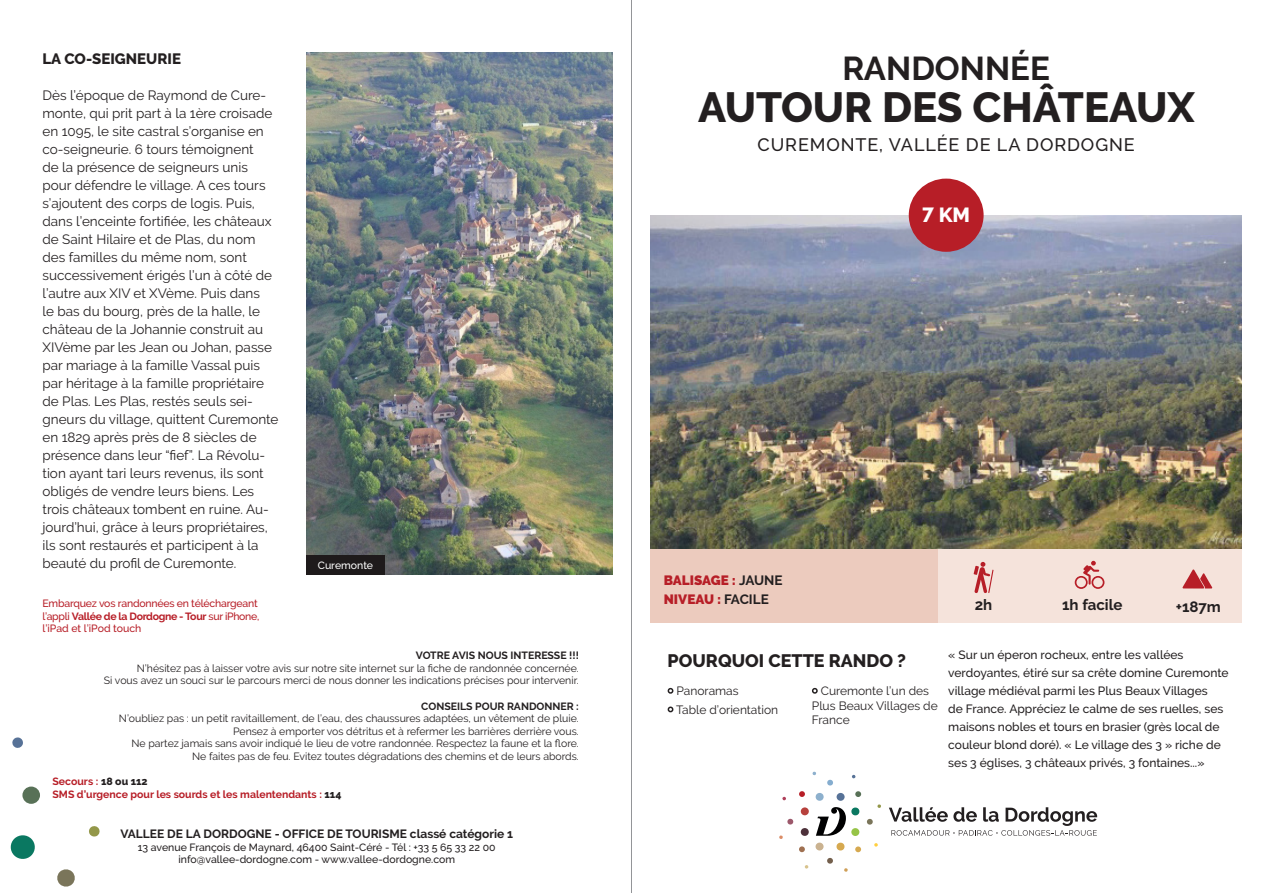
<style>
.page{position:relative;width:1263px;height:893px;background:#fff}
.page>*{position:absolute;margin:0;border:0;box-sizing:border-box;transform-origin:0 0}
.t1{font:800 42px "Raleway";color:#231f20}
.t2{font:700 33px "Raleway";color:#231f20}
.t3{font:800 20.4px "Raleway";color:#fff}
.t4{font:500 18px "Raleway";letter-spacing:.05em;color:#231f20}
.t5{font:800 18px "Raleway";color:#231f20}
.t6{font:800 15px "Raleway";color:#231f20}
.t7{font:700 15px "Raleway";color:#231f20}
.t8{font:13.5px/18px "Raleway";color:#231f20}
.t9{font:900 13.5px "Raleway";color:#b71e27}
.t10{font:500 12px/18px "Raleway";color:#231f20}
.t11{font:12px/14.4px "Raleway";color:#231f20}
.t12{font:700 12px "Raleway";color:#231f20}
.t13{font:10.5px/12.6px "Raleway";color:#231f20;text-align:right}
.t14{font:500 10.5px "Raleway";color:#231f20}
.t15{font:700 10.5px "Raleway";color:#b71e27}
.t16{font:500 10.5px/12.6px "Raleway";color:#b71e27}
.t17{font:700 10.5px "Raleway";color:#231f20}
.t18{font:500 10.5px "Raleway";letter-spacing:-.02em;color:#b71e27}
.t19{font:500 10.5px "Raleway";color:#fff}
.s1{font-weight:700;color:#231f20}
.s2{font-weight:700}
.s3{font-weight:800;color:#231f20}
</style>
<div class="page">
<div style="left:651px;top:549px;width:287px;height:74px;background:#eccbbe"></div>
<div style="left:938px;top:549px;width:304px;height:74px;background:#f5e3db"></div>
<div style="left:836px;top:793px;width:9px;height:8px;background:#577297;border-radius:50%"></div>
<svg style="left:815px;top:793px;width:9px;height:8px"></svg>
<svg style="left:836px;top:842px;width:9px;height:9px"></svg>
<div style="left:815px;top:843px;width:9px;height:7px;background:#cab290;border-radius:50%"></div>
<svg style="left:800px;top:828px;width:9px;height:8px"></svg>
<div style="left:801px;top:807px;width:8px;height:8px;background:#b7413d;border-radius:50%"></div>
<svg style="left:812px;top:771px;width:4px;height:4px"></svg>
<svg style="left:852px;top:775px;width:4px;height:3px"></svg>
<svg style="left:877px;top:804px;width:4px;height:4px"></svg>
<svg style="left:874px;top:843px;width:4px;height:4px"></svg>
<svg style="left:844px;top:868px;width:4px;height:4px"></svg>
<svg style="left:805px;top:865px;width:3px;height:4px"></svg>
<svg style="left:779px;top:835px;width:4px;height:4px"></svg>
<svg style="left:782px;top:797px;width:4px;height:3px"></svg>
<svg style="left:799px;top:791px;width:6px;height:6px"></svg>
<svg style="left:827px;top:779px;width:6px;height:7px"></svg>
<svg style="left:855px;top:791px;width:6px;height:6px"></svg>
<svg style="left:867px;top:819px;width:6px;height:6px"></svg>
<svg style="left:855px;top:846px;width:6px;height:6px"></svg>
<svg style="left:827px;top:858px;width:6px;height:6px"></svg>
<svg style="left:799px;top:846px;width:6px;height:6px"></svg>
<svg style="left:787px;top:818px;width:6px;height:7px"></svg>
<svg style="left:816px;top:807px;width:44px;height:29px"></svg>
<svg style="left:889px;top:807px;width:208px;height:29px"></svg>
<svg style="left:10px;top:835px;width:25px;height:24px"></svg>
<svg style="left:12px;top:737px;width:11px;height:11px"></svg>
<svg style="left:89px;top:826px;width:11px;height:11px"></svg>
<div style="left:22px;top:786px;width:18px;height:18px;background:#587157;border-radius:50%"></div>
<svg style="left:57px;top:869px;width:18px;height:18px"></svg>
<hr style="left:631px;top:0;width:1px;height:893px;background:#939598">
<img style="left:651px;top:215px;width:591px;height:334px">
<svg style="left:667px;top:687px;width:7px;height:7px"></svg>
<svg style="left:667px;top:706px;width:7px;height:7px"></svg>
<svg style="left:811px;top:687px;width:7px;height:7px"></svg>
<img style="left:306px;top:52px;width:306px;height:523px">
<div style="left:909px;top:179px;width:74px;height:73px;background:#b71e27;border-radius:50%"></div>
<svg style="left:974px;top:562px;width:19px;height:31px"></svg>
<svg style="left:1182px;top:569px;width:30px;height:19px"></svg>
<svg style="left:1075px;top:561px;width:29px;height:28px"></svg>
<div style="left:306px;top:555px;width:79px;height:20px;background:#1e1a1b"></div>
<p class="t6" style="left:43px;top:50px;width:140px">LA CO-SEIGNEURIE</p>
<p class="t8" style="left:43px;top:86px;width:237px">Dès l’époque de Raymond de Cure&shy;monte, qui prit part à la 1ère croisade en 1095, le site castral s’organise en co-seigneurie. 6 tours témoignent<br>de la présence de seigneurs unis pour défendre le village. A ces tours s’ajoutent des corps de logis. Puis, dans l’enceinte fortifiée, les châteaux de Saint Hilaire et de Plas, du nom des familles du même nom, sont successivement érigés l’un à côté de l’autre aux XIV et XVème. Puis dans<br>le bas du bourg, près de la halle, le château de la Johannie construit au XIVème par les Jean ou Johan, passe par mariage à la famille Vassal puis par héritage à la famille propriétaire de Plas. Les Plas, restés seuls sei&shy;gneurs du village, quittent Curemonte en 1829 après près de 8 siècles de présence dans leur “fief”. La Révolu&shy;tion ayant tari leurs revenus, ils sont obligés de vendre leurs biens. Les trois châteaux tombent en ruine. Au&shy;jourd’hui, grâce à leurs propriétaires, ils sont restaurés et participent à la beauté du profil de Curemonte.</p>
<p class="t19" style="left:318px;top:559px;width:57px">Curemonte</p>
<p class="t2" style="left:842px;top:50px;width:209px">RANDONNÉE</p>
<p class="t1" style="left:698px;top:84px;width:498px">AUTOUR DES CHÂTEAUX</p>
<p class="t4" style="left:758px;top:134px;width:379px">CUREMONTE, VALLÉE DE LA DORDOGNE</p>
<p class="t3" style="left:922px;top:203px;width:49px">7 KM</p>
<p class="t9" style="left:664px;top:572px;width:120px">BALISAGE : <span class="s1">JAUNE</span></p>
<p class="t9" style="left:664px;top:592px;width:106px">NIVEAU : <span class="s1">FACILE</span></p>
<p class="t18" style="left:43px;top:597px;width:217px">Embarquez vos randonnées en téléchargeant</p>
<p class="t7" style="left:975px;top:596px;width:19px">2h</p>
<p class="t7" style="left:1176px;top:598px;width:47px">+187m</p>
<p class="t16" style="left:43px;top:610px;width:218px">l’appli <span class="s2">Vallée de la Dordogne - Tour</span> sur iPhone, l’iPad et l’iPod touch</p>
<p class="t7" style="left:1062px;top:596px;width:62px">1h facile</p>
<p class="t17" style="left:416px;top:649px;width:164px">VOTRE AVIS NOUS INTERESSE !!!</p>
<p class="t13" style="left:104px;top:662px;width:476px">N’hésitez pas à laisser votre avis sur notre site internet sur la fiche de randonnée concernée.<br>Si vous avez un souci sur le parcours merci de nous donner les indications précises pour intervenir.</p>
<p class="t17" style="left:421px;top:700px;width:159px">CONSEILS POUR RANDONNER :</p>
<p class="t13" style="left:119px;top:712px;width:461px">N’oubliez pas : un petit ravitaillement, de l’eau, des chaussures adaptées, un vêtement de pluie.<br>Pensez à emporter vos détritus et à refermer les barrières derrière vous.<br>Ne partez jamais sans avoir indiqué le lieu de votre randonnée. Respectez la faune et la flore.<br>Ne faites pas de feu. Evitez toutes dégradations des chemins et de leurs abords.</p>
<p class="t15" style="left:53px;top:775px;width:97px">Secours : <span class="s3">18 ou 112</span></p>
<p class="t15" style="left:53px;top:788px;width:290px">SMS d’urgence pour les sourds et les malentendants : <span class="s3">114</span></p>
<p class="t12" style="left:120px;top:827px;width:394px">VALLEE DE LA DORDOGNE - OFFICE DE TOURISME classé catégorie 1</p>
<p class="t14" style="left:138px;top:841px;width:359px">13 avenue François de Maynard, 46400 Saint-Céré - Tél : +33 5 65 33 22 00</p>
<p class="t14" style="left:178px;top:854px;width:278px">info@vallee-dordogne.com - www.vallee-dordogne.com</p>
<p class="t5" style="left:668px;top:651px;width:240px">POURQUOI CETTE RANDO ?</p>
<p class="t11" style="left:676px;top:684px;width:64px">Panoramas</p>
<p class="t11" style="left:676px;top:702px;width:104px">Table d’orientation</p>
<p class="t11" style="left:812px;top:684px;width:127px;text-indent:9px">Curemonte l’un des<br>Plus Beaux Villages de<br>France</p>
<p class="t10" style="left:948px;top:646px;width:282px">« Sur un éperon rocheux, entre les vallées verdoyantes, étiré sur sa crête domine Curemonte village médiéval parmi les Plus Beaux Villages<br>de France. Appréciez le calme de ses ruelles, ses maisons nobles et tours en brasier (grès local de couleur blond doré). « Le village des 3 » riche de ses 3 églises, 3 châteaux privés, 3 fontaines...»</p>
</div>
